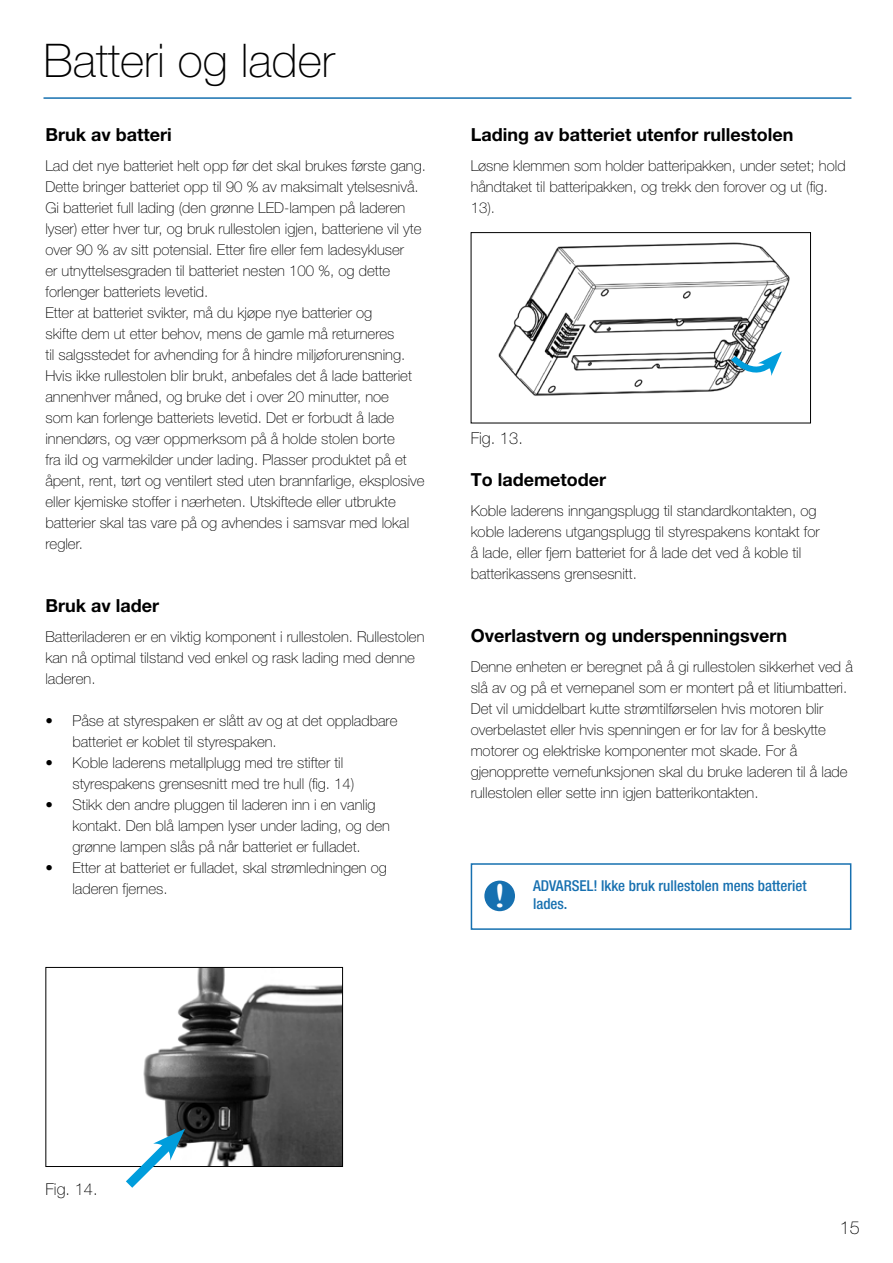
<style>
.page{position:relative;width:893px;height:1263px;background:#fff}
.page>*{position:absolute;margin:0;border:0;box-sizing:border-box;transform-origin:0 0}
.t1{font:100 46.5px "Helvetica Neue LT Pro";color:#000}
.t2{font:33.15px "Gill Sans";color:#fff;scale:1.35 1}
.t3{font:700 18px "Helvetica Neue LT Pro";color:#000}
.t4{font:100 18px "Helvetica Neue LT Pro";color:#000}
.t5{font:100 16.5px "Helvetica Neue LT Pro";color:#000}
.t6{font:100 15px/21px "Helvetica Neue LT Pro";color:#000}
.t7{font:500 condensed 15px/18px "Helvetica Neue LT Pro";color:#1770b0}
</style>
<div class="page">
<hr style="left:44px;top:97px;width:807px;height:2px;background:#1670b0">
<img style="left:143px;top:969px;width:198px;height:196px">
<div style="left:45px;top:967px;width:298px;height:200px;border:1px solid #000"></div>
<img style="left:498px;top:242px;width:292px;height:154px">
<div style="left:471px;top:232px;width:340px;height:191px;border:1px solid #000"></div>
<svg style="left:727px;top:351px;width:55px;height:30px"></svg>
<div style="left:471px;top:863px;width:380px;height:67px;border:2px solid #1670b0"></div>
<div style="left:484px;top:880px;width:31px;height:31px;background:#1670b0;border-radius:50%"></div>
<svg style="left:116px;top:1129px;width:69px;height:59px"></svg>
<h1 class="t1" style="left:44px;top:34px;width:293px">Batteri og lader</h1>
<p class="t3" style="left:45px;top:124px;width:128px">Bruk av batteri</p>
<p class="t6" style="left:45px;top:155px;width:382px">Lad det nye batteriet helt opp før det skal brukes første gang.<br>Dette bringer batteriet opp til 90 % av maksimalt ytelsesnivå.<br>Gi batteriet full lading (den grønne LED-lampen på laderen lyser) etter hver tur, og bruk rullestolen igjen, batteriene vil yte over 90 % av sitt potensial. Etter fire eller fem ladesykluser<br>er utnyttelsesgraden til batteriet nesten 100 %, og dette forlenger batteriets levetid.<br>Etter at batteriet svikter, må du kjøpe nye batterier og<br>skifte dem ut etter behov, mens de gamle må returneres<br>til salgsstedet for avhending for å hindre miljøforurensning.<br>Hvis ikke rullestolen blir brukt, anbefales det å lade batteriet annenhver måned, og bruke det i over 20 minutter, noe<br>som kan forlenge batteriets levetid. Det er forbudt å lade innendørs, og vær oppmerksom på å holde stolen borte<br>fra ild og varmekilder under lading. Plasser produktet på et åpent, rent, tørt og ventilert sted uten brannfarlige, eksplosive eller kjemiske stoffer i nærheten. Utskiftede eller utbrukte batterier skal tas vare på og avhendes i samsvar med lokal regler.</p>
<p class="t3" style="left:45px;top:595px;width:115px">Bruk av lader</p>
<p class="t6" style="left:45px;top:626px;width:380px">Batteriladeren er en viktig komponent i rullestolen. Rullestolen kan nå optimal tilstand ved enkel og rask lading med denne laderen.</p>
<p class="t6" style="left:72px;top:710px;width:327px;text-indent:-27px">• Påse at styrespaken er slått av og at det oppladbare batteriet er koblet til styrespaken.</p>
<p class="t6" style="left:72px;top:752px;width:284px;text-indent:-27px">• Koble laderens metallplugg med tre stifter til styrespakens grensesnitt med tre hull (fig. 14)</p>
<p class="t6" style="left:72px;top:794px;width:319px;text-indent:-27px">• Stikk den andre pluggen til laderen inn i en vanlig kontakt. Den blå lampen lyser under lading, og den grønne lampen slås på når batteriet er fulladet.</p>
<p class="t6" style="left:72px;top:857px;width:316px;text-indent:-27px">• Etter at batteriet er fulladet, skal strømledningen og laderen fjernes.</p>
<p class="t3" style="left:471px;top:124px;width:324px">Lading av batteriet utenfor rullestolen</p>
<p class="t6" style="left:471px;top:155px;width:376px">Løsne klemmen som holder batteripakken, under setet; hold håndtaket til batteripakken, og trekk den forover og ut (fig.<br>13).</p>
<p class="t5" style="left:471px;top:429px;width:54px">Fig. 13.</p>
<p class="t3" style="left:471px;top:468px;width:137px">To lademetoder</p>
<p class="t6" style="left:471px;top:500px;width:351px">Koble laderens inngangsplugg til standardkontakten, og koble laderens utgangsplugg til styrespakens kontakt for å lade, eller fjern batteriet for å lade det ved å koble til batterikassens grensesnitt.</p>
<p class="t3" style="left:471px;top:624px;width:318px">Overlastvern og underspenningsvern</p>
<p class="t6" style="left:471px;top:656px;width:384px">Denne enheten er beregnet på å gi rullestolen sikkerhet ved å slå av og på et vernepanel som er montert på et litiumbatteri.<br>Det vil umiddelbart kutte strømtilførselen hvis motoren blir overbelastet eller hvis spenningen er for lav for å beskytte motorer og elektriske komponenter mot skade. For å gjenopprette vernefunksjonen skal du bruke laderen til å lade rullestolen eller sette inn igjen batterikontakten.</p>
<h2 class="t2" style="left:494px;top:876px;width:11px">!</h2>
<p class="t7" style="left:533px;top:877px;width:275px">ADVARSEL! Ikke bruk rullestolen mens batteriet lades.</p>
<p class="t5" style="left:45px;top:1179px;width:54px">Fig. 14.</p>
<p class="t4" style="left:840px;top:1217px;width:22px">15</p>
</div>
